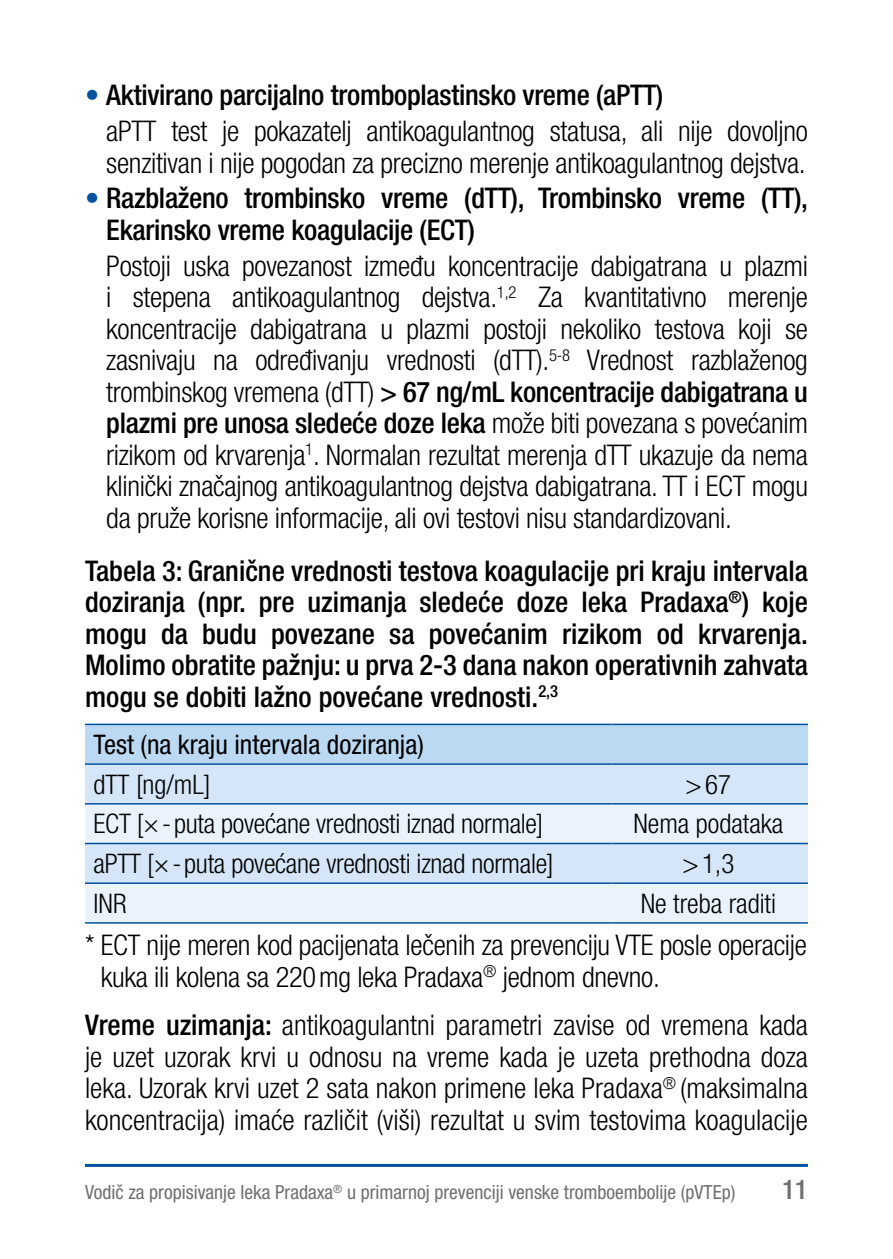
<style>
.page{position:relative;width:893px;height:1259px;background:#fff}
.page>*{position:absolute;margin:0;border:0;box-sizing:border-box;transform-origin:0 0}
.t1{font:300 condensed 28.5px/31.5px "Helvetica Neue LT Pro";letter-spacing:-.01em;color:#000}
.t2{font:500 condensed 28.5px/31.5px "Helvetica Neue LT Pro";letter-spacing:-.01em;color:#000}
.t3{font:300 condensed 27px "Helvetica Neue LT Pro";letter-spacing:-.01em;color:#000}
.t4{font:condensed 27px "Helvetica Neue LT Pro";color:#000}
.t5{font:500 condensed 27px "Helvetica Neue LT Pro";color:#706f6f}
.t6{font:condensed 19.5px "Helvetica Neue LT Pro";color:#706f6f}
.s1{font-weight:500;color:#0252a0}
.s2{font-weight:500}
.s3{color:#0252a0}
</style>
<div class="page">
<div style="left:85px;top:725px;width:723px;height:38px;background:#bcd9f3"></div>
<div style="left:85px;top:765px;width:723px;height:38px;background:#d4e6f7"></div>
<svg style="left:85px;top:804px;width:723px;height:118px;background:#e1edf9"></svg>
<hr style="left:85px;top:723px;width:527px;height:2px;background:#0252a0">
<hr style="left:612px;top:723px;width:196px;height:2px;background:#0252a0">
<hr style="left:85px;top:763px;width:527px;height:2px;background:#0252a0">
<hr style="left:612px;top:763px;width:196px;height:2px;background:#0252a0">
<hr style="left:85px;top:803px;width:527px;height:1px;background:#0252a0">
<hr style="left:612px;top:803px;width:196px;height:1px;background:#0252a0">
<hr style="left:85px;top:842px;width:527px;height:2px;background:#0252a0">
<hr style="left:612px;top:842px;width:196px;height:2px;background:#0252a0">
<hr style="left:85px;top:882px;width:527px;height:2px;background:#0252a0">
<hr style="left:612px;top:882px;width:196px;height:2px;background:#0252a0">
<hr style="left:85px;top:922px;width:527px;height:1px;background:#0252a0">
<hr style="left:612px;top:922px;width:196px;height:1px;background:#0252a0">
<hr style="left:85px;top:1164px;width:723px;height:3px;background:#0252a0">
<p class="t1" style="left:106px;top:77px;width:703px;line-height:35.7px;text-indent:-21px"><span class="s1">•</span> <span class="s2">Aktivirano parcijalno tromboplastinsko vreme (aPTT)<br></span>aPTT test je pokazatelj antikoagulantnog statusa, ali nije dovoljno</p>
<p class="t1" style="left:106px;top:147px;width:701px">senzitivan i nije pogodan za precizno merenje antikoagulantnog dejstva.</p>
<p class="t2" style="left:106px;top:182px;width:703px;text-indent:-21px"><span class="s3">•</span> Razblaženo trombinsko vreme (dTT), Trombinsko vreme (TT),<br>Ekarinsko vreme koagulacije (ECT)</p>
<p class="t1" style="left:106px;top:250px;width:703px;text-align:justify">Postoji uska povezanost između koncentracije dabigatrana u plazmi i stepena antikoagulantnog dejstva.<sup>1,2</sup> Za kvantitativno merenje koncentracije dabigatrana u plazmi postoji nekoliko testova koji se zasnivaju na određivanju vrednosti (dTT).<sup>5-8</sup> Vrednost razblaženog trombinskog vremena (dTT) <span class="s2">&gt; 67 ng/mL koncentracije dabigatrana u plazmi pre unosa sledeće doze leka</span> može biti povezana s povećanim rizikom od krvarenja<sup>1</sup>. Normalan rezultat merenja dTT ukazuje da nema klinički značajnog antikoagulantnog dejstva dabigatrana. TT i ECT mogu da pruže korisne informacije, ali ovi testovi nisu standardizovani.</p>
<p class="t2" style="left:85px;top:554px;width:724px;text-align:justify">Tabela 3: Granične vrednosti testova koagulacije pri kraju intervala doziranja (npr. pre uzimanja sledeće doze leka Pradaxa<sup>®</sup>) koje mogu da budu povezane sa povećanim rizikom od krvarenja.<br>Molimo obratite pažnju: u prva 2-3 dana nakon operativnih zahvata mogu se dobiti lažno povećane vrednosti.<sup>2,3</sup></p>
<p class="t4" style="left:94px;top:728px;width:332px">Test (na kraju intervala doziranja)</p>
<p class="t3" style="left:94px;top:768px;width:118px">dTT [ng/mL]</p>
<p class="t3" style="left:686px;top:768px;width:47px">&gt;67</p>
<p class="t3" style="left:94px;top:808px;width:451px">ECT [×-puta povećane vrednosti iznad normale]</p>
<p class="t3" style="left:633px;top:808px;width:152px">Nema podataka</p>
<p class="t3" style="left:94px;top:848px;width:461px">aPTT [×-puta povećane vrednosti iznad normale]</p>
<p class="t3" style="left:682px;top:848px;width:53px">&gt;1,3</p>
<p class="t3" style="left:94px;top:887px;width:34px">INR</p>
<p class="t3" style="left:641px;top:887px;width:137px">Ne treba raditi</p>
<p class="t1" style="left:101px;top:929px;width:708px;text-indent:-16px">* ECT nije meren kod pacijenata lečenih za prevenciju VTE posle operacije kuka ili kolena sa 220mg leka Pradaxa<sup>®</sup> jednom dnevno.</p>
<p class="t1" style="left:85px;top:1009px;width:724px;text-align:justify"><span class="s2">Vreme uzimanja:</span> antikoagulantni parametri zavise od vremena kada je uzet uzorak krvi u odnosu na vreme kada je uzeta prethodna doza leka. Uzorak krvi uzet 2 sata nakon primene leka Pradaxa<sup>®</sup> (maksimalna koncentracija) imaće različit (viši) rezultat u svim testovima koagulacije</p>
<p class="t6" style="left:85px;top:1181px;width:652px">Vodič za propisivanje leka Pradaxa<sup>®</sup> u primarnoj prevenciji venske tromboembolije (pVTEp)</p>
<p class="t5" style="left:782px;top:1173px;width:27px">11</p>
</div>
